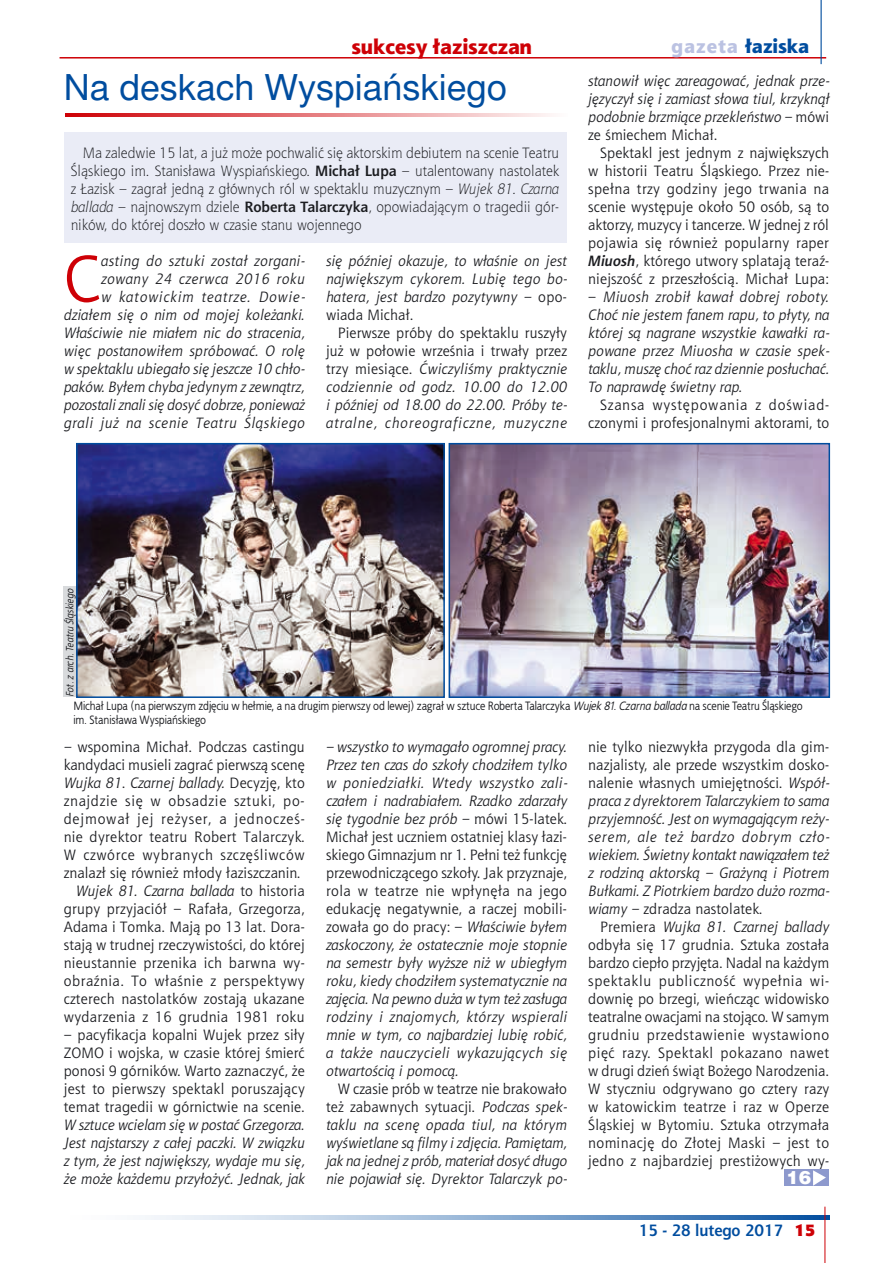
<style>
.page{position:relative;width:893px;height:1263px;background:#fff}
.page>*{position:absolute;margin:0;border:0;box-sizing:border-box;transform-origin:0 0}
.t1{font:66.45px "Aerton EFN";color:#ce0006}
.t2{font:36px "Switzer EFN";color:#004d9f}
.t3{font:21px "Aerton EFN Black";color:#ce0006}
.t4{font:19.5px "Aerton EFN Black";color:#004d9f}
.t5{font:18px "Switzer EFN Black";color:#fff}
.t6{font:700 16.5px "Aerton EFN";color:#004d9f}
.t7{font:900 16.5px "Aerton EFN";color:#ce0006}
.t8{font:italic 15px/18px "Aerton EFN";letter-spacing:.01em;color:#1b1c20;text-align:justify}
.t9{font:15px/18px "Aerton EFN";letter-spacing:.015em;color:#1b1c20;text-align:justify}
.t10{font:300 15px/18px "Aerton EFN";color:#1b1c20;text-align:justify}
.t11{font:12px/14.4px "Bureau EFN";color:#1b1c20}
.t12{font:italic 10.5px "Bureau EFN";color:#1b1c20}
.s1{font-weight:700}
.s2{font-style:italic}
.s3{font-style:normal}
.s4{color:#bbc2e2}
.s5{font-weight:700;font-style:italic}
</style>
<div class="page">
<svg style="left:145px;top:1215px;width:685px;height:4px"></svg>
<hr style="left:60px;top:57px;width:766px;height:2px;background:#ce0006">
<hr style="left:825px;top:1206px;width:1px;height:57px;background:#ce0006">
<hr style="left:820px;top:0;width:2px;height:64px;background:#004d9f">
<div style="left:63px;top:587px;width:14px;height:110px;background:#d8dadc"></div>
<img style="left:452px;top:446px;width:375px;height:249px">
<div style="left:449px;top:443px;width:381px;height:255px;border:2px solid #004d9f"></div>
<img style="left:79px;top:446px;width:363px;height:249px">
<div style="left:76px;top:443px;width:369px;height:255px;border:2px solid #004d9f"></div>
<svg style="left:65px;top:113px;width:485px;height:4px"></svg>
<div style="left:64px;top:132px;width:502px;height:110px;background:#eaecf6"></div>
<div style="left:784px;top:1169px;width:45px;height:17px;background:#8d99cd"></div>
<svg style="left:813px;top:1170px;width:13px;height:16px"></svg>
<h3 class="t3" style="left:351px;top:34px;width:182px">sukcesy łaziszczan</h3>
<h2 class="t2" style="left:64px;top:66px;width:445px">Na deskach Wyspiańskiego</h2>
<p class="t10" style="left:71px;top:144px;width:490px;text-indent:12px">Ma zaledwie 15 lat, a już może pochwalić się aktorskim debiutem na scenie Teatru Śląskiego im. Stanisława Wyspiańskiego. <span class="s1">Michał Lupa</span> – utalentowany nastolatek z Łazisk – zagrał jedną z głównych ról w spektaklu muzycznym – <span class="s2">Wujek 81. Czarna ballada</span> – najnowszym dziele <span class="s1">Roberta Talarczyka</span>, opowiadającym o tragedii gór&shy;ników, do której doszło w czasie stanu wojennego</p>
<p class="t8" style="left:64px;top:252px;width:243px;text-align:right">asting do sztuki został zorgani&shy;zowany 24 czerwca 2016 roku<br>w katowickim teatrze. Dowie&shy;działem się o nim od mojej koleżanki.<br>Właściwie nie miałem nic do stracenia, więc postanowiłem spróbować. O rolę w spektaklu ubiegało się jeszcze 10 chło&shy;paków. Byłem chyba jedynym z zewnątrz, pozostali znali się dosyć dobrze, ponieważ grali już na scenie Teatru Śląskiego</p>
<h1 class="t1" style="left:64px;top:240px;width:38px">C</h1>
<p class="t8" style="left:326px;top:252px;width:243px">się później okazuje, to właśnie on jest największym cykorem. Lubię tego bo&shy;hatera, jest bardzo pozytywny – <span class="s3">opo&shy;wiada Michał.</span></p>
<p class="t8" style="left:326px;top:324px;width:243px;text-indent:12px"><span class="s3">Pierwsze próby do spektaklu ruszyły już w połowie września i trwały przez trzy miesiące.</span> Ćwiczyliśmy praktycznie codziennie od godz. 10.00 do 12.00 i później od 18.00 do 22.00. Próby te&shy;atralne, choreograficzne, muzyczne</p>
<h3 class="t4" style="left:671px;top:34px;width:139px"><span class="s4">gazeta</span> łaziska</h3>
<p class="t8" style="left:588px;top:72px;width:243px">stanowił więc zareagować, jednak prze&shy;języczył się i zamiast słowa tiul, krzyknął podobnie brzmiące przekleństwo – <span class="s3">mówi ze śmiechem Michał.</span></p>
<p class="t9" style="left:588px;top:144px;width:243px;text-indent:12px">Spektakl jest jednym z największych w historii Teatru Śląskiego. Przez nie&shy;spełna trzy godziny jego trwania na scenie występuje około 50 osób, są to aktorzy, muzycy i tancerze. W jednej z ról pojawia się również popularny raper <span class="s5">Miuosh</span>, którego utwory splatają teraź&shy;niejszość z przeszłością. Michał Lupa:</p>
<p class="t8" style="left:588px;top:288px;width:243px"><span class="s3">–</span> Miuosh zrobił kawał dobrej roboty.<br>Choć nie jestem fanem rapu, to płyty, na której są nagrane wszystkie kawałki ra&shy;powane przez Miuosha w czasie spek&shy;taklu, muszę choć raz dziennie posłuchać.<br>To naprawdę świetny rap.</p>
<p class="t9" style="left:588px;top:396px;width:243px;text-align:right">Szansa występowania z doświad&shy;czonymi i profesjonalnymi aktorami, to</p>
<p class="t12" style="left:63px;top:697px;width:110px;rotate:-90deg">Fot. z arch. Teatru Śląskiego</p>
<p class="t11" style="left:73px;top:698px;width:731px">Michał Lupa (na pierwszym zdjęciu w hełmie, a na drugim pierwszy od lewej) zagrał w sztuce Roberta Talarczyka <span class="s2">Wujek 81. Czarna ballada</span> na scenie Teatru Śląskiego im. Stanisława Wyspiańskiego</p>
<p class="t9" style="left:64px;top:738px;width:243px;text-align:right"><span class="s2">–</span> wspomina Michał. Podczas castingu kandydaci musieli zagrać pierwszą scenę <span class="s2">Wujka 81</span>. <span class="s2">Czarnej ballady.</span> Decyzję, kto znajdzie się w obsadzie sztuki, po&shy;dejmował jej reżyser, a jednocześ&shy;nie dyrektor teatru Robert Talarczyk.<br>W czwórce wybranych szczęśliwców znalazł się również młody łaziszczanin.<br><span class="s2">Wujek 81. Czarna ballada</span> to historia grupy przyjaciół – Rafała, Grzegorza, Adama i Tomka. Mają po 13 lat. Dora&shy;stają w trudnej rzeczywistości, do której nieustannie przenika ich barwna wy&shy;obraźnia. To właśnie z perspektywy czterech nastolatków zostają ukazane wydarzenia z 16 grudnia 1981 roku</p>
<p class="t9" style="left:64px;top:1026px;width:243px">– pacyfikacja kopalni Wujek przez siły ZOMO i wojska, w czasie której śmierć ponosi 9 górników. Warto zaznaczyć, że jest to pierwszy spektakl poruszający temat tragedii w górnictwie na scenie.</p>
<p class="t8" style="left:64px;top:1116px;width:243px">W sztuce wcielam się w postać Grzegorza.<br>Jest najstarszy z całej paczki. W związku z tym, że jest największy, wydaje mu się, że może każdemu przyłożyć. Jednak, jak</p>
<p class="t8" style="left:326px;top:738px;width:243px">– wszystko to wymagało ogromnej pracy.<br>Przez ten czas do szkoły chodziłem tylko w poniedziałki. Wtedy wszystko zali&shy;czałem i nadrabiałem. Rzadko zdarzały się tygodnie bez prób – <span class="s3">mówi 15-latek.<br>Michał jest uczniem ostatniej klasy łazi&shy;skiego Gimnazjum nr 1. Pełni też funkcję przewodniczącego szkoły. Jak przyznaje, rola w teatrze nie wpłynęła na jego edukację negatywnie, a raczej mobili&shy;zowała go do pracy: –</span> Właściwie byłem zaskoczony, że ostatecznie moje stopnie na semestr były wyższe niż w ubiegłym roku, kiedy chodziłem systematycznie na zajęcia. Na pewno duża w tym też zasługa rodziny i znajomych, którzy wspierali mnie w tym, co najbardziej lubię robić, a także nauczycieli wykazujących się otwartością i pomocą.</p>
<p class="t8" style="left:326px;top:1080px;width:243px;text-indent:12px"><span class="s3">W czasie prób w teatrze nie brakowało też zabawnych sytuacji.</span> Podczas spek&shy;taklu na scenę opada tiul, na którym wyświetlane są filmy i zdjęcia. Pamiętam, jak na jednej z prób, materiał dosyć długo nie pojawiał się. Dyrektor Talarczyk po-</p>
<p class="t8" style="left:588px;top:738px;width:243px"><span class="s3">nie tylko niezwykła przygoda dla gim&shy;nazjalisty, ale przede wszystkim dosko&shy;nalenie własnych umiejętności.</span> Współ&shy;praca z dyrektorem Talarczykiem to sama przyjemność. Jest on wymagającym reży&shy;serem, ale też bardzo dobrym czło&shy;wiekiem. Świetny kontakt nawiązałem też z rodziną aktorską – Grażyną i Piotrem Bułkami. Z Piotrkiem bardzo dużo rozma&shy;wiamy – <span class="s3">zdradza nastolatek.</span></p>
<p class="t9" style="left:588px;top:918px;width:243px;text-indent:12px">Premiera <span class="s2">Wujka 81. Czarnej ballady </span>odbyła się 17 grudnia. Sztuka została bardzo ciepło przyjęta. Nadal na każdym spektaklu publiczność wypełnia wi&shy;downię po brzegi, wieńcząc widowisko teatralne owacjami na stojąco. W samym grudniu przedstawienie wystawiono pięć razy. Spektakl pokazano nawet w drugi dzień świąt Bożego Narodzenia.<br>W styczniu odgrywano go cztery razy w katowickim teatrze i raz w Operze Śląskiej w Bytomiu. Sztuka otrzymała nominację do Złotej Maski – jest to jedno z najbardziej prestiżowych wy-</p>
<p class="t5" style="left:786px;top:1166px;width:27px">16</p>
<p class="t6" style="left:639px;top:1220px;width:146px">15 - 28 lutego 2017</p>
<p class="t7" style="left:794px;top:1219px;width:22px">15</p>
</div>
